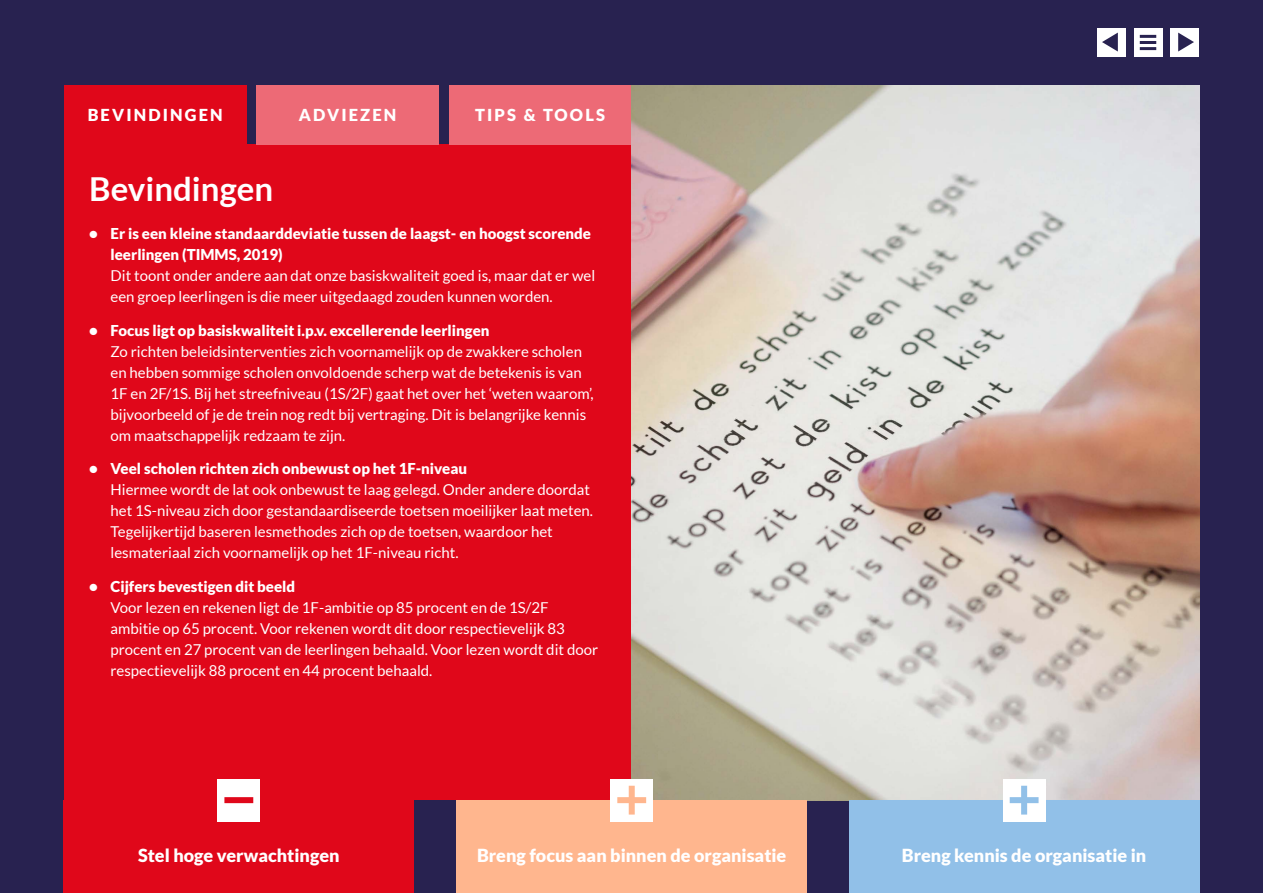
<style>
.page{position:relative;width:1263px;height:893px;background:#282250}
.page>*{position:absolute;margin:0;border:0;box-sizing:border-box;transform-origin:0 0}
.t1{font:700 33px "Lato";color:#fff}
.t2{font:900 18px "Lato";color:#fff}
.t3{font:900 16.5px "Lato";letter-spacing:.13em;color:#fff}
.t4{font:15px/21px "Lato";color:#fff}
.t5{font:900 15px/21px "Lato";color:#fff}
</style>
<div class="page">
<div style="left:64px;top:145px;width:567px;height:655px;background:#e0071a"></div>
<div style="left:64px;top:85px;width:183px;height:60px;background:#e0071a"></div>
<div style="left:256px;top:85px;width:183px;height:60px;background:#ed6a76"></div>
<div style="left:449px;top:85px;width:182px;height:60px;background:#ed6a76"></div>
<img style="left:631px;top:85px;width:568px;height:715px">
<div style="left:849px;top:800px;width:350px;height:93px;background:#91c0e8"></div>
<div style="left:457px;top:800px;width:350px;height:93px;background:#ffb68e"></div>
<div style="left:64px;top:800px;width:350px;height:93px;background:#e0071a"></div>
<div style="left:1133px;top:28px;width:29px;height:28px;background:#fff"></div>
<hr style="left:1140px;top:35px;width:16px;height:3px;background:#282250">
<hr style="left:1140px;top:41px;width:16px;height:3px;background:#282250">
<hr style="left:1140px;top:47px;width:16px;height:3px;background:#282250">
<div style="left:218px;top:779px;width:42px;height:42px;background:#fff"></div>
<div style="left:224px;top:797px;width:29px;height:6px;background:#e0071a"></div>
<div style="left:610px;top:779px;width:43px;height:42px;background:#fff"></div>
<div style="left:617px;top:797px;width:29px;height:6px;background:#ffb68e"></div>
<div style="left:629px;top:786px;width:6px;height:29px;background:#ffb68e"></div>
<div style="left:1003px;top:779px;width:42px;height:42px;background:#fff"></div>
<div style="left:1010px;top:797px;width:28px;height:6px;background:#91c0e8"></div>
<div style="left:1021px;top:786px;width:6px;height:29px;background:#91c0e8"></div>
<div style="left:1097px;top:28px;width:29px;height:28px;background:#fff"></div>
<svg style="left:1102px;top:33px;width:16px;height:19px"></svg>
<div style="left:1170px;top:28px;width:29px;height:28px;background:#fff"></div>
<svg style="left:1178px;top:33px;width:16px;height:19px"></svg>
<p class="t3" style="left:88px;top:108px;width:137px">BEVINDINGEN</p>
<p class="t3" style="left:299px;top:108px;width:99px">ADVIEZEN</p>
<p class="t3" style="left:475px;top:108px;width:131px">TIPS &amp; TOOLS</p>
<h1 class="t1" style="left:89px;top:176px;width:185px">Bevindingen</h1>
<p class="t5" style="left:111px;top:224px;width:482px;text-indent:-21px">• Er is een kleine standaarddeviatie tussen de laagst- en hoogst scorende leerlingen (TIMMS, 2019)</p>
<p class="t4" style="left:111px;top:266px;width:486px">Dit toont onder andere aan dat onze basiskwaliteit goed is, maar dat er wel een groep leerlingen is die meer uitgedaagd zouden kunnen worden.</p>
<p class="t5" style="left:89px;top:321px;width:402px">• Focus ligt op basiskwaliteit i.p.v. excellerende leerlingen</p>
<p class="t4" style="left:111px;top:342px;width:485px">Zo richten beleidsinterventies zich voornamelijk op de zwakkere scholen en hebben sommige scholen onvoldoende scherp wat de betekenis is van 1F en 2F/1S. Bij het streefniveau (1S/2F) gaat het over het ‘weten waarom’, bijvoorbeeld of je de trein nog redt bij vertraging. Dit is belangrijke kennis om maatschappelijk redzaam te zijn.</p>
<p class="t5" style="left:89px;top:459px;width:379px">• Veel scholen richten zich onbewust op het 1F-niveau</p>
<p class="t4" style="left:111px;top:480px;width:484px">Hiermee wordt de lat ook onbewust te laag gelegd. Onder andere doordat het 1S-niveau zich door gestandaardiseerde toetsen moeilijker laat meten.<br>Tegelijkertijd baseren lesmethodes zich op de toetsen, waardoor het lesmateriaal zich voornamelijk op het 1F-niveau richt.</p>
<p class="t5" style="left:89px;top:577px;width:207px">• Cijfers bevestigen dit beeld</p>
<p class="t4" style="left:111px;top:598px;width:489px">Voor lezen en rekenen ligt de 1F-ambitie op 85 procent en de 1S/2F ambitie op 65 procent. Voor rekenen wordt dit door respectievelijk 83 procent en 27 procent van de leerlingen behaald. Voor lezen wordt dit door respectievelijk 88 procent en 44 procent behaald.</p>
<p class="t2" style="left:138px;top:847px;width:203px">Stel hoge verwachtingen</p>
<p class="t2" style="left:477px;top:847px;width:311px">Breng focus aan binnen de organisatie</p>
<p class="t2" style="left:902px;top:847px;width:246px">Breng kennis de organisatie in</p>
</div>
